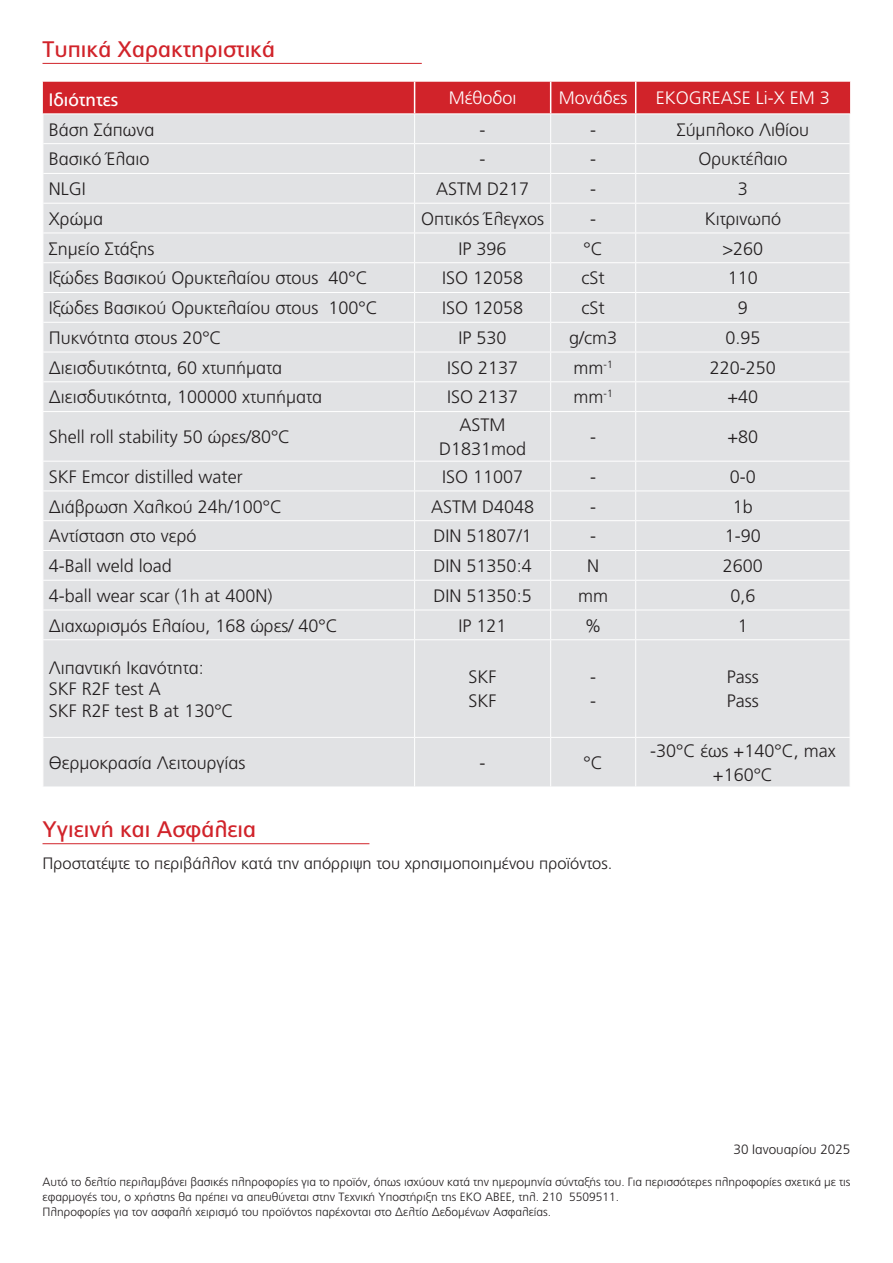
<style>
.page{position:relative;width:893px;height:1263px;background:#fff}
.page>*{position:absolute;margin:0;border:0;box-sizing:border-box;transform-origin:0 0}
.t1{font:22.5px "PF Catalog Poly";color:#d1232a}
.t2{font:300 18px/24px "PF Catalog";color:#231f20}
.t3{font:300 18px "PF Catalog";color:#fff}
.t4{font:18px "PF Catalog";color:#fff}
.t5{font:300 16.5px "PF Catalog";color:#231f20}
.t6{font:300 13.5px "PF Catalog";color:#231f20}
.t7{font:300 12px/15px "PF Catalog";color:#231f20}
</style>
<div class="page">
<hr style="left:43px;top:843px;width:326px;height:1px;background:#d1232a">
<hr style="left:43px;top:63px;width:379px;height:1px;background:#d1232a">
<div style="left:44px;top:412px;width:806px;height:374px;background:#e1e2e4"></div>
<svg style="left:43px;top:81px;width:808px;height:330px;background:#e0d0d3"></svg>
<hr style="left:414px;top:412px;width:1px;height:49px;background:#fff">
<hr style="left:550px;top:412px;width:1px;height:49px;background:#fff">
<hr style="left:635px;top:412px;width:1px;height:49px;background:#fff">
<svg style="left:43px;top:462px;width:1px;height:177px"></svg>
<svg style="left:414px;top:462px;width:1px;height:177px"></svg>
<svg style="left:550px;top:462px;width:1px;height:177px"></svg>
<svg style="left:635px;top:462px;width:1px;height:177px"></svg>
<hr style="left:414px;top:640px;width:1px;height:97px;background:#fff">
<hr style="left:550px;top:640px;width:1px;height:97px;background:#fff">
<hr style="left:635px;top:640px;width:1px;height:97px;background:#fff">
<hr style="left:414px;top:738px;width:1px;height:48px;background:#fff">
<hr style="left:550px;top:738px;width:1px;height:48px;background:#fff">
<hr style="left:635px;top:738px;width:1px;height:48px;background:#fff">
<hr style="left:43px;top:461px;width:372px;height:1px;background:#fff">
<hr style="left:415px;top:461px;width:136px;height:1px;background:#fff">
<hr style="left:551px;top:461px;width:85px;height:1px;background:#fff">
<hr style="left:43px;top:490px;width:372px;height:1px;background:#fff">
<hr style="left:415px;top:490px;width:136px;height:1px;background:#fff">
<hr style="left:551px;top:490px;width:85px;height:1px;background:#fff">
<hr style="left:43px;top:520px;width:372px;height:1px;background:#fff">
<hr style="left:415px;top:520px;width:136px;height:1px;background:#fff">
<hr style="left:551px;top:520px;width:85px;height:1px;background:#fff">
<hr style="left:43px;top:550px;width:372px;height:1px;background:#fff">
<hr style="left:415px;top:550px;width:136px;height:1px;background:#fff">
<hr style="left:551px;top:550px;width:85px;height:1px;background:#fff">
<hr style="left:43px;top:580px;width:372px;height:1px;background:#fff">
<hr style="left:415px;top:580px;width:136px;height:1px;background:#fff">
<hr style="left:551px;top:580px;width:85px;height:1px;background:#fff">
<hr style="left:43px;top:610px;width:372px;height:1px;background:#fff">
<hr style="left:415px;top:610px;width:136px;height:1px;background:#fff">
<hr style="left:551px;top:610px;width:85px;height:1px;background:#fff">
<hr style="left:43px;top:639px;width:372px;height:1px;background:#fff">
<hr style="left:415px;top:639px;width:136px;height:1px;background:#fff">
<hr style="left:551px;top:639px;width:85px;height:1px;background:#fff">
<hr style="left:43px;top:737px;width:372px;height:1px;background:#fff">
<hr style="left:415px;top:737px;width:136px;height:1px;background:#fff">
<hr style="left:551px;top:737px;width:85px;height:1px;background:#fff">
<hr style="left:636px;top:461px;width:214px;height:1px;background:#fff">
<hr style="left:636px;top:490px;width:214px;height:1px;background:#fff">
<hr style="left:636px;top:520px;width:214px;height:1px;background:#fff">
<hr style="left:636px;top:550px;width:214px;height:1px;background:#fff">
<hr style="left:636px;top:580px;width:214px;height:1px;background:#fff">
<hr style="left:636px;top:610px;width:214px;height:1px;background:#fff">
<hr style="left:636px;top:639px;width:214px;height:1px;background:#fff">
<hr style="left:636px;top:737px;width:214px;height:1px;background:#fff">
<p class="t1" style="left:43px;top:36px;width:234px">Τυπικά Χαρακτηριστικά</p>
<p class="t4" style="left:49px;top:89px;width:71px">Ιδιότητες</p>
<p class="t3" style="left:449px;top:88px;width:69px">Μέθοδοι</p>
<p class="t3" style="left:559px;top:88px;width:70px">Μονάδες</p>
<p class="t3" style="left:656px;top:88px;width:176px">EKOGREASE Li-X EM 3</p>
<p class="t2" style="left:49px;top:118px;width:107px">Βάση Σάπωνα</p>
<p class="t2" style="left:480px;top:118px;width:7px">-</p>
<p class="t2" style="left:590px;top:118px;width:7px">-</p>
<p class="t2" style="left:677px;top:118px;width:134px">Σύμπλοκο Λιθίου</p>
<p class="t2" style="left:49px;top:147px;width:102px">Βασικό Έλαιο</p>
<p class="t2" style="left:480px;top:147px;width:7px">-</p>
<p class="t2" style="left:590px;top:147px;width:7px">-</p>
<p class="t2" style="left:698px;top:147px;width:91px">Ορυκτέλαιο</p>
<p class="t2" style="left:49px;top:177px;width:38px">NLGI</p>
<p class="t2" style="left:436px;top:177px;width:95px">ASTM D217</p>
<p class="t2" style="left:590px;top:177px;width:7px">-</p>
<p class="t2" style="left:738px;top:177px;width:12px">3</p>
<p class="t2" style="left:49px;top:207px;width:56px">Χρώμα</p>
<p class="t2" style="left:421px;top:207px;width:125px">Οπτικός Έλεγχος</p>
<p class="t2" style="left:590px;top:207px;width:7px">-</p>
<p class="t2" style="left:705px;top:207px;width:78px">Κιτρινωπό</p>
<p class="t2" style="left:49px;top:237px;width:107px">Σημείο Στάξης</p>
<p class="t2" style="left:459px;top:237px;width:50px">IP 396</p>
<p class="t2" style="left:584px;top:237px;width:21px">°C</p>
<p class="t2" style="left:722px;top:237px;width:42px">&gt;260</p>
<p class="t2" style="left:49px;top:266px;width:320px">Ιξώδες Βασικού Ορυκτελαίου στους 40°C</p>
<p class="t2" style="left:442px;top:266px;width:83px">ISO 12058</p>
<p class="t2" style="left:581px;top:266px;width:25px">cSt</p>
<p class="t2" style="left:728px;top:266px;width:32px">110</p>
<p class="t2" style="left:49px;top:296px;width:330px">Ιξώδες Βασικού Ορυκτελαίου στους 100°C</p>
<p class="t2" style="left:442px;top:296px;width:83px">ISO 12058</p>
<p class="t2" style="left:581px;top:296px;width:25px">cSt</p>
<p class="t2" style="left:738px;top:296px;width:12px">9</p>
<p class="t2" style="left:49px;top:326px;width:174px">Πυκνότητα στους 20°C</p>
<p class="t2" style="left:459px;top:326px;width:50px">IP 530</p>
<p class="t2" style="left:569px;top:326px;width:50px">g/cm3</p>
<p class="t2" style="left:725px;top:326px;width:37px">0.95</p>
<p class="t2" style="left:49px;top:356px;width:235px">Διεισδυτικότητα, 60 χτυπήματα</p>
<p class="t2" style="left:447px;top:356px;width:73px">ISO 2137</p>
<p class="t2" style="left:574px;top:356px;width:41px">mm<sup>-1</sup></p>
<p class="t2" style="left:710px;top:356px;width:68px">220-250</p>
<p class="t2" style="left:49px;top:385px;width:275px">Διεισδυτικότητα, 100000 χτυπήματα</p>
<p class="t2" style="left:447px;top:385px;width:73px">ISO 2137</p>
<p class="t2" style="left:574px;top:385px;width:41px">mm<sup>-1</sup></p>
<p class="t2" style="left:727px;top:385px;width:32px">+40</p>
<p class="t2" style="left:49px;top:425px;width:243px">Shell roll stability 50 ώρες/80°C</p>
<p class="t2" style="left:439px;top:413px;width:89px;text-align:center">ASTM<br>D1831mod</p>
<p class="t2" style="left:590px;top:425px;width:7px">-</p>
<p class="t2" style="left:727px;top:425px;width:32px">+80</p>
<p class="t2" style="left:49px;top:465px;width:195px">SKF Emcor distilled water</p>
<p class="t2" style="left:442px;top:465px;width:83px">ISO 11007</p>
<p class="t2" style="left:590px;top:465px;width:7px">-</p>
<p class="t2" style="left:730px;top:465px;width:28px">0-0</p>
<p class="t2" style="left:49px;top:495px;width:235px">Διάβρωση Χαλκού 24h/100°C</p>
<p class="t2" style="left:431px;top:495px;width:105px">ASTM D4048</p>
<p class="t2" style="left:590px;top:495px;width:7px">-</p>
<p class="t2" style="left:733px;top:495px;width:22px">1b</p>
<p class="t2" style="left:49px;top:524px;width:149px">Αντίσταση στο νερό</p>
<p class="t2" style="left:434px;top:524px;width:100px">DIN 51807/1</p>
<p class="t2" style="left:590px;top:524px;width:7px">-</p>
<p class="t2" style="left:725px;top:524px;width:38px">1-90</p>
<p class="t2" style="left:49px;top:554px;width:125px">4-Ball weld load</p>
<p class="t2" style="left:434px;top:554px;width:100px">DIN 51350:4</p>
<p class="t2" style="left:587px;top:554px;width:14px">N</p>
<p class="t2" style="left:723px;top:554px;width:42px">2600</p>
<p class="t2" style="left:49px;top:584px;width:225px">4-ball wear scar (1h at 400N)</p>
<p class="t2" style="left:434px;top:584px;width:100px">DIN 51350:5</p>
<p class="t2" style="left:578px;top:584px;width:31px">mm</p>
<p class="t2" style="left:730px;top:584px;width:27px">0,6</p>
<p class="t2" style="left:49px;top:614px;width:290px">Διαχωρισμός Ελαίου, 168 ώρες/ 40°C</p>
<p class="t2" style="left:459px;top:614px;width:50px">IP 121</p>
<p class="t2" style="left:585px;top:614px;width:17px">%</p>
<p class="t2" style="left:738px;top:614px;width:12px">1</p>
<p class="t2" style="left:49px;top:657px;width:186px;line-height:21.6px">Λιπαντική Ικανότητα:<br>SKF R2F test A<br>SKF R2F test B at 130°C</p>
<p class="t2" style="left:469px;top:665px;width:29px">SKF<br>SKF</p>
<p class="t2" style="left:590px;top:665px;width:7px">- -</p>
<p class="t2" style="left:727px;top:665px;width:34px">Pass<br>Pass</p>
<p class="t2" style="left:49px;top:751px;width:198px">Θερμοκρασία Λειτουργίας</p>
<p class="t2" style="left:480px;top:751px;width:7px">-</p>
<p class="t2" style="left:584px;top:751px;width:21px">°C</p>
<p class="t2" style="left:650px;top:739px;width:187px;text-align:center">-30°C έως +140°C, max +160°C</p>
<p class="t1" style="left:43px;top:816px;width:215px">Υγιεινή και Ασφάλεια</p>
<p class="t5" style="left:43px;top:854px;width:571px">Προστατέψτε το περιβάλλον κατά την απόρριψη του χρησιμοποιημένου προϊόντος.</p>
<p class="t6" style="left:733px;top:1142px;width:118px">30 Ιανουαρίου 2025</p>
<p class="t7" style="left:43px;top:1175px;width:809px">Αυτό το δελτίο περιλαμβάνει βασικές πληροφορίες για το προϊόν, όπως ισχύουν κατά την ημερομηνία σύνταξής του. Για περισσότερες πληροφορίες σχετικά με τις εφαρμογές του, ο χρήστης θα πρέπει να απευθύνεται στην Τεχνική Υποστήριξη της ΕΚΟ ΑΒΕΕ, τηλ. 210 5509511.<br>Πληροφορίες για τον ασφαλή χειρισμό του προϊόντος παρέχονται στο Δελτίο Δεδομένων Ασφαλείας.</p>
</div>
